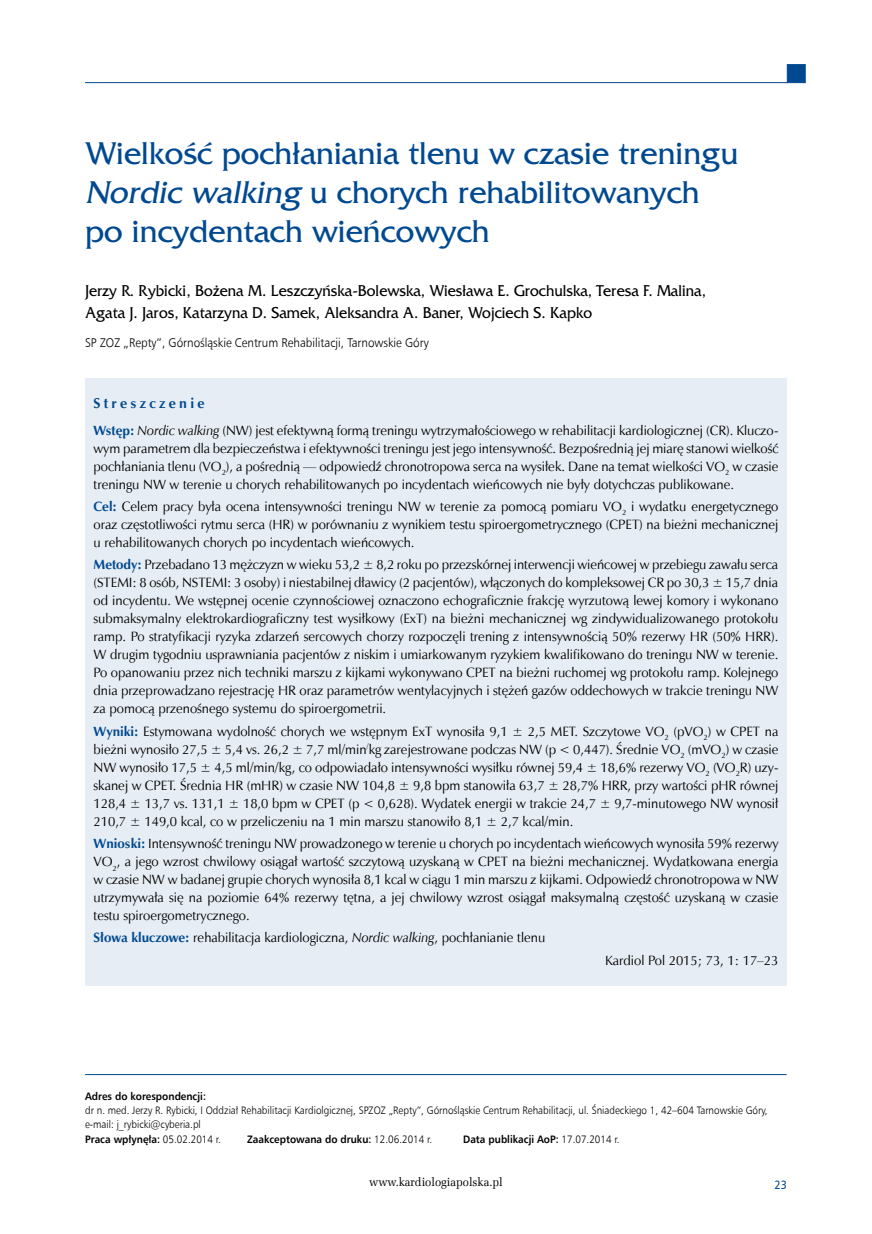
<style>
.page{position:relative;width:872px;height:1234px;background:#fff}
.page>*{position:absolute;margin:0;border:0;box-sizing:border-box;transform-origin:0 0}
.t1{font:33px/39px "France";color:#004990}
.t2{font:16.5px/22.5px "France";color:#000;scale:.94 1}
.t3{font:700 14.25px "Zapf Humnst EU";letter-spacing:.23em;color:#004990}
.t4{font:13.5px/18px "Zapf Humnst EU";color:#000;text-align:justify}
.t5{font:12.6px "Humnst 777 Lt EU";color:#000;scale:.93 1}
.t6{font:12px "Zapf Ellipt EU";color:#000;scale:.95 1}
.t7{font:12px "Humnst 777 EU";color:#004990;scale:.9 1}
.t8{font:10.8px/14.2px "Humnst 777 Lt EU";color:#000;scale:.92 1}
.t9{font:700 10.8px "Humnst 777 EU";color:#000;scale:.92 1}
.s1{font-style:italic}
.s2{font-weight:700;color:#004990}
.s3{font-family:"Humnst 777 Lt EU";font-weight:400}
</style>
<div class="page">
<hr style="left:85px;top:82px;width:702px;height:1px;background:#004990">
<div style="left:787px;top:64px;width:18px;height:19px;background:#004990;border:1px solid #004990"></div>
<div style="left:85px;top:378px;width:701px;height:607px;background:#e6edf4"></div>
<hr style="left:85px;top:1073px;width:701px;height:1px;background:#004990">
<h1 class="t1" style="left:85px;top:134px;width:654px">Wielkość pochłaniania tlenu w czasie treningu<br><span class="s1">Nordic walking</span> u chorych rehabilitowanych po incydentach wieńcowych</h1>
<p class="t2" style="left:85px;top:279px;width:662px">Jerzy R. Rybicki, Bożena M. Leszczyńska-Bolewska, Wiesława E. Grochulska, Teresa F. Malina,<br>Agata J. Jaros, Katarzyna D. Samek, Aleksandra A. Baner, Wojciech S. Kapko</p>
<p class="t5" style="left:85px;top:335px;width:371px">SP ZOZ „Repty”, Górnośląskie Centrum Rehabilitacji, Tarnowskie Góry</p>
<p class="t3" style="left:94px;top:394px;width:112px">Streszczenie</p>
<p class="t4" style="left:94px;top:421px;width:686px"><span class="s2">Wstęp:</span> <span class="s1">Nordic walking</span> (NW) jest efektywną formą treningu wytrzymałościowego w rehabilitacji kardiologicznej (CR). Kluczo&shy;wym parametrem dla bezpieczeństwa i efektywności treningu jest jego intensywność. Bezpośrednią jej miarę stanowi wielkość pochłaniania tlenu (VO<sub>2</sub>), a pośrednią — odpowiedź chronotropowa serca na wysiłek. Dane na temat wielkości VO<sub>2</sub> w czasie treningu NW w terenie u chorych rehabilitowanych po incydentach wieńcowych nie były dotychczas publikowane.</p>
<p class="t4" style="left:94px;top:497px;width:686px"><span class="s2">Cel:</span> Celem pracy była ocena intensywności treningu NW w terenie za pomocą pomiaru VO<sub>2</sub> i wydatku energetycznego oraz częstotliwości rytmu serca (HR) w porównaniu z wynikiem testu spiroergometrycznego (CPET) na bieżni mechanicznej u rehabilitowanych chorych po incydentach wieńcowych.</p>
<p class="t4" style="left:94px;top:555px;width:686px"><span class="s2">Metody:</span> Przebadano 13 mężczyzn w wieku 53,2 ± 8,2 roku po przezskórnej interwencji wieńcowej w przebiegu zawału serca (STEMI: 8 osób, NSTEMI: 3 osoby) i niestabilnej dławicy (2 pacjentów), włączonych do kompleksowej CR po 30,3 ± 15,7 dnia od incydentu. We wstępnej ocenie czynnościowej oznaczono echograficznie frakcję wyrzutową lewej komory i wykonano submaksymalny elektrokardiograficzny test wysiłkowy (ExT) na bieżni mechanicznej wg zindywidualizowanego protokołu ramp. Po stratyfikacji ryzyka zdarzeń sercowych chorzy rozpoczęli trening z intensywnością 50% rezerwy HR (50% HRR).<br>W drugim tygodniu usprawniania pacjentów z niskim i umiarkowanym ryzykiem kwalifikowano do treningu NW w terenie.<br>Po opanowaniu przez nich techniki marszu z kijkami wykonywano CPET na bieżni ruchomej wg protokołu ramp. Kolejnego dnia przeprowadzano rejestrację HR oraz parametrów wentylacyjnych i stężeń gazów oddechowych w trakcie treningu NW za pomocą przenośnego systemu do spiroergometrii.</p>
<p class="t4" style="left:94px;top:721px;width:686px"><span class="s2">Wyniki:</span> Estymowana wydolność chorych we wstępnym ExT wynosiła 9,1 ± 2,5 MET. Szczytowe VO<sub>2</sub> (pVO<sub>2</sub>) w CPET na bieżni wynosiło 27,5 ± 5,4 vs. 26,2 ± 7,7 ml/min<sup>/</sup>kg zarejestrowane podczas NW (p &lt; 0,447). Średnie VO<sub>2</sub> (mVO<sub>2</sub>) w czasie NW wynosiło 17,5 ± 4,5 ml/min/kg, co odpowiadało intensywności wysiłku równej 59,4 ± 18,6% rezerwy VO<sub>2</sub> (VO<sub>2</sub>R) uzy&shy;skanej w CPET. Średnia HR (mHR) w czasie NW 104,8 ± 9,8 bpm stanowiła 63,7 ± 28,7% HRR, przy wartości pHR równej 128,4 ± 13,7 vs. 131,1 ± 18,0 bpm w CPET (p &lt; 0,628). Wydatek energii w trakcie 24,7 ± 9,7-minutowego NW wynosił 210,7 ± 149,0 kcal, co w przeliczeniu na 1 min marszu stanowiło 8,1 ± 2,7 kcal/min.</p>
<p class="t4" style="left:94px;top:834px;width:686px"><span class="s2">Wnioski:</span> Intensywność treningu NW prowadzonego w terenie u chorych po incydentach wieńcowych wynosiła 59% rezerwy VO<sub>2</sub>, a jego wzrost chwilowy osiągał wartość szczytową uzyskaną w CPET na bieżni mechanicznej. Wydatkowana energia w czasie NW w badanej grupie chorych wynosiła 8,1 kcal w ciągu 1 min marszu z kijkami. Odpowiedź chronotropowa w NW utrzymywała się na poziomie 64% rezerwy tętna, a jej chwilowy wzrost osiągał maksymalną częstość uzyskaną w czasie testu spiroergometrycznego.</p>
<p class="t4" style="left:94px;top:928px;width:453px"><span class="s2">Słowa kluczowe:</span> rehabilitacja kardiologiczna, <span class="s1">Nordic walking</span>, pochłanianie tlenu</p>
<p class="t4" style="left:605px;top:950px;width:175px">Kardiol Pol 2015; 73, 1: 17–23</p>
<p class="t9" style="left:85px;top:1088px;width:133px">Adres do korespondencji:</p>
<p class="t8" style="left:85px;top:1102px;width:743px">dr n. med. Jerzy R. Rybicki, I Oddział Rehabilitacji Kardiolgicznej, SPZOZ „Repty”, Górnośląskie Centrum Rehabilitacji, ul. Śniadeckiego 1, 42–604 Tarnowskie Góry, e-mail: j_rybicki@cyberia.pl</p>
<p class="t9" style="left:85px;top:1131px;width:149px">Praca wpłynęła: <span class="s3">05.02.2014 r.</span></p>
<p class="t9" style="left:247px;top:1131px;width:203px">Zaakceptowana do druku: <span class="s3">12.06.2014 r.</span></p>
<p class="t9" style="left:463px;top:1131px;width:171px">Data publikacji AoP: <span class="s3">17.07.2014 r.</span></p>
<p class="t6" style="left:369px;top:1173px;width:142px">www.kardiologiapolska.pl</p>
<p class="t7" style="left:774px;top:1176px;width:15px">23</p>
</div>
